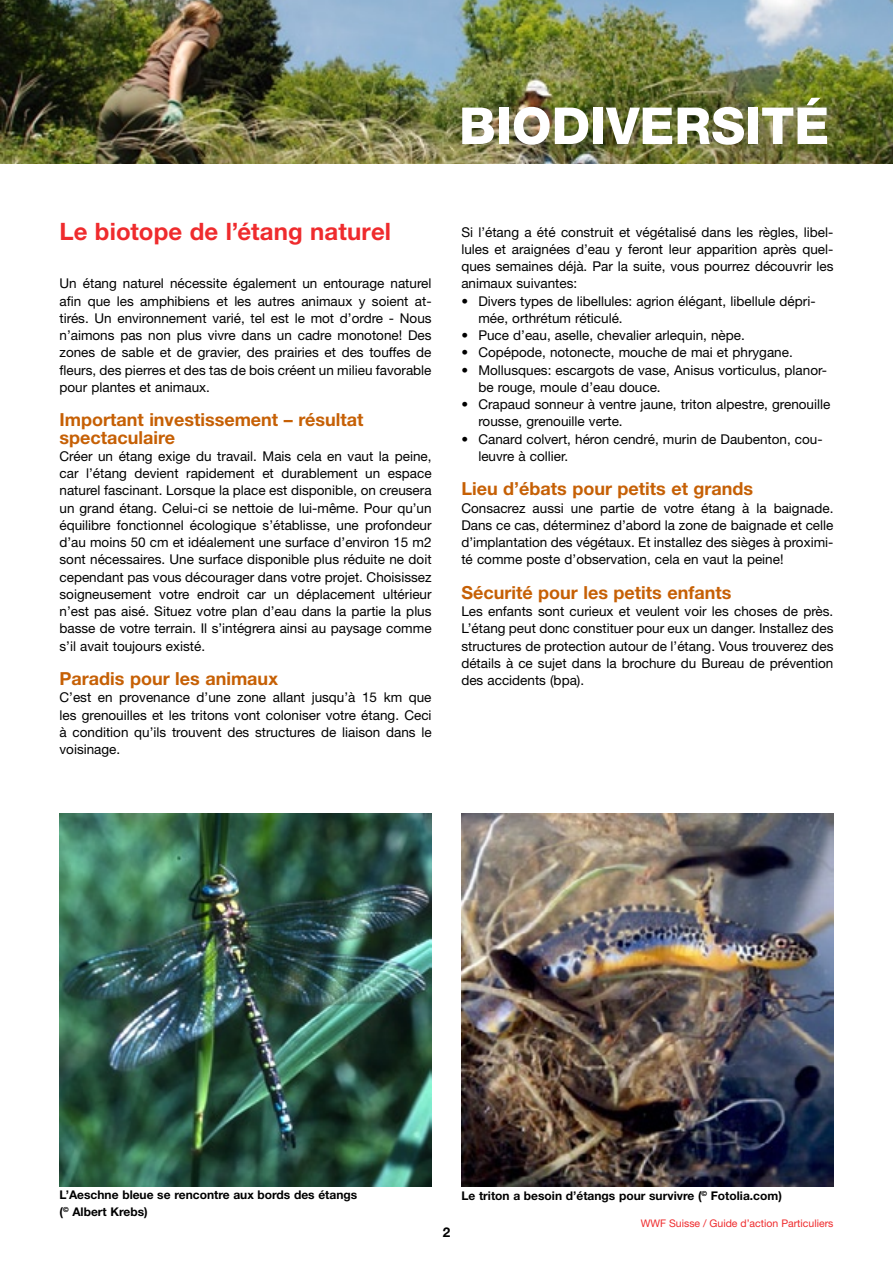
<style>
.page{position:relative;width:893px;height:1263px;background:#fff}
.page>*{position:absolute;margin:0;border:0;box-sizing:border-box;transform-origin:0 0}
.t1{font:800 51px "Helvetica Neue LT Std";color:#fff}
.t2{font:700 24px "Helvetica Neue LT Std";letter-spacing:.005em;color:#ef2b2d}
.t3{font:700 18px/17.2px "Helvetica Neue LT Std";color:#c66005}
.t4{font:13.5px/17.2px "Helvetica Neue LT Std";color:#000;text-align:justify}
.t5{font:700 13.5px "Helvetica Neue LT Std";color:#000}
.t6{font:700 12px/16.5px "Helvetica Neue LT Std";color:#000}
.t7{font:10.5px "Helvetica Neue LT Std";color:#ef2b2d}
</style>
<div class="page">
<img style="left:59px;top:814px;width:373px;height:372px">
<img style="left:461px;top:814px;width:372px;height:372px">
<img style="left:0;top:0;width:893px;height:164px">
<h1 class="t1" style="left:459px;top:95px;width:372px">BIODIVERSITÉ</h1>
<h2 class="t2" style="left:60px;top:217px;width:333px">Le biotope de l’étang naturel</h2>
<p class="t4" style="left:60px;top:275px;width:374px">Un étang naturel nécessite également un entourage naturel afin que les amphibiens et les autres animaux y soient at&shy;tirés. Un environnement varié, tel est le mot d’ordre - Nous n’aimons pas non plus vivre dans un cadre monotone! Des zones de sable et de gravier, des prairies et des touffes de fleurs, des pierres et des tas de bois créent un milieu favorable pour plantes et animaux.</p>
<h3 class="t3" style="left:60px;top:411px;width:305px">Important investissement – résultat spectaculaire</h3>
<p class="t4" style="left:60px;top:447px;width:374px">Créer un étang exige du travail. Mais cela en vaut la peine, car l’étang devient rapidement et durablement un espace naturel fascinant. Lorsque la place est disponible, on creusera un grand étang. Celui-ci se nettoie de lui-même. Pour qu’un équilibre fonctionnel écologique s’établisse, une profondeur d’au moins 50 cm et idéalement une surface d’environ 15 m2 sont nécessaires. Une surface disponible plus réduite ne doit cependant pas vous décourager dans votre projet. Choisissez soigneusement votre endroit car un déplacement ultérieur n’est pas aisé. Situez votre plan d’eau dans la partie la plus basse de votre terrain. Il s’intégrera ainsi au paysage comme s’il avait toujours existé.</p>
<h3 class="t3" style="left:60px;top:670px;width:220px">Paradis pour les animaux</h3>
<p class="t4" style="left:60px;top:689px;width:374px">C’est en provenance d’une zone allant jusqu’à 15 km que les grenouilles et les tritons vont coloniser votre étang. Ceci à condition qu’ils trouvent des structures de liaison dans le voisinage.</p>
<p class="t4" style="left:461px;top:223px;width:374px">Si l’étang a été construit et végétalisé dans les règles, libel&shy;lules et araignées d’eau y feront leur apparition après quel&shy;ques semaines déjà. Par la suite, vous pourrez découvrir les animaux suivantes:</p>
<p class="t4" style="left:478px;top:292px;width:339px;text-indent:-17px">• Divers types de libellules: agrion élégant, libellule dépri&shy;mée, orthrétum réticulé.</p>
<p class="t4" style="left:461px;top:326px;width:285px">• Puce d’eau, aselle, chevalier arlequin, nèpe.</p>
<p class="t4" style="left:461px;top:344px;width:333px">• Copépode, notonecte, mouche de mai et phrygane.</p>
<p class="t4" style="left:478px;top:361px;width:350px;text-indent:-17px">• Mollusques: escargots de vase, Anisus vorticulus, planor&shy;be rouge, moule d’eau douce.</p>
<p class="t4" style="left:478px;top:395px;width:353px;text-indent:-17px">• Crapaud sonneur à ventre jaune, triton alpestre, grenouille rousse, grenouille verte.</p>
<p class="t4" style="left:478px;top:430px;width:346px;text-indent:-17px">• Canard colvert, héron cendré, murin de Daubenton, cou&shy;leuvre à collier.</p>
<h3 class="t3" style="left:461px;top:480px;width:293px">Lieu d’ébats pour petits et grands</h3>
<p class="t4" style="left:461px;top:499px;width:374px">Consacrez aussi une partie de votre étang à la baignade.<br>Dans ce cas, déterminez d’abord la zone de baignade et celle d’implantation des végétaux. Et installez des sièges à proximi&shy;té comme poste d’observation, cela en vaut la peine!</p>
<h3 class="t3" style="left:461px;top:583px;width:272px">Sécurité pour les petits enfants</h3>
<p class="t4" style="left:461px;top:602px;width:374px">Les enfants sont curieux et veulent voir les choses de près.<br>L’étang peut donc constituer pour eux un danger. Installez des structures de protection autour de l’étang. Vous trouverez des détails à ce sujet dans la brochure du Bureau de prévention des accidents (bpa).</p>
<p class="t6" style="left:60px;top:1186px;width:299px">L’Aeschne bleue se rencontre aux bords des étangs (<sup>©</sup> Albert Krebs)</p>
<p class="t5" style="left:443px;top:1224px;width:9px">2</p>
<p class="t6" style="left:461px;top:1187px;width:322px">Le triton a besoin d’étangs pour survivre (<sup>©</sup> Fotolia.com)</p>
<p class="t7" style="left:641px;top:1217px;width:194px">WWF Suisse / Guide d’action Particuliers</p>
</div>
